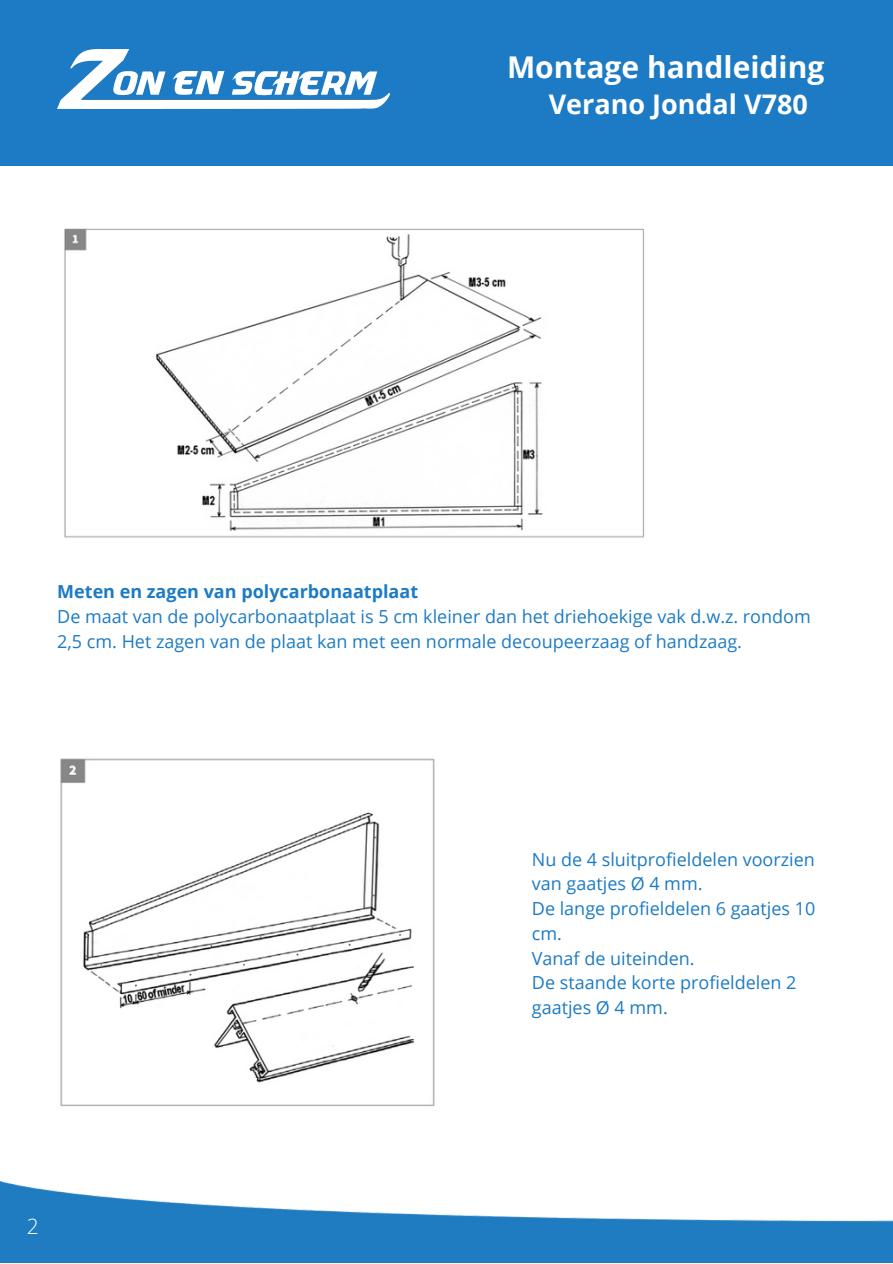
<style>
.page{position:relative;width:893px;height:1264px;background:#fff}
.page>*{position:absolute;margin:0;border:0;box-sizing:border-box;transform-origin:0 0}
.t1{font:700 30px "Open Sans";color:#fff}
.t2{font:700 27px "Open Sans";color:#fff}
.t3{font:300 21px "Open Sans";color:#fff}
.t4{font:18px/24.8px "Open Sans";color:#1c7bc4}
.t5{font:700 18px "Open Sans";color:#1c7bc4}
</style>
<div class="page">
<div style="left:0;top:0;width:892px;height:166px;background:#1c7bc4"></div>
<img style="left:57px;top:50px;width:332px;height:58px">
<img style="left:0;top:1181px;width:892px;height:81px">
<img style="left:64px;top:228px;width:580px;height:310px">
<img style="left:60px;top:758px;width:375px;height:349px">
<p class="t1" style="left:507px;top:46px;width:319px">Montage handleiding</p>
<p class="t2" style="left:548px;top:85px;width:260px">Verano Jondal V780</p>
<p class="t5" style="left:57px;top:579px;width:362px">Meten en zagen van polycarbonaatplaat</p>
<p class="t4" style="left:57px;top:604px;width:755px">De maat van de polycarbonaatplaat is 5 cm kleiner dan het driehoekige vak d.w.z. rondom<br>2,5 cm. Het zagen van de plaat kan met een normale decoupeerzaag of handzaag.</p>
<p class="t4" style="left:532px;top:846px;width:284px">Nu de 4 sluitprofieldelen voorzien van gaatjes Ø 4 mm.</p>
<p class="t4" style="left:532px;top:895px;width:285px">De lange profieldelen 6 gaatjes 10 cm.</p>
<p class="t4" style="left:532px;top:945px;width:164px">Vanaf de uiteinden.</p>
<p class="t4" style="left:532px;top:970px;width:266px">De staande korte profieldelen 2 gaatjes Ø 4 mm.</p>
<p class="t3" style="left:27px;top:1211px;width:13px">2</p>
</div>
